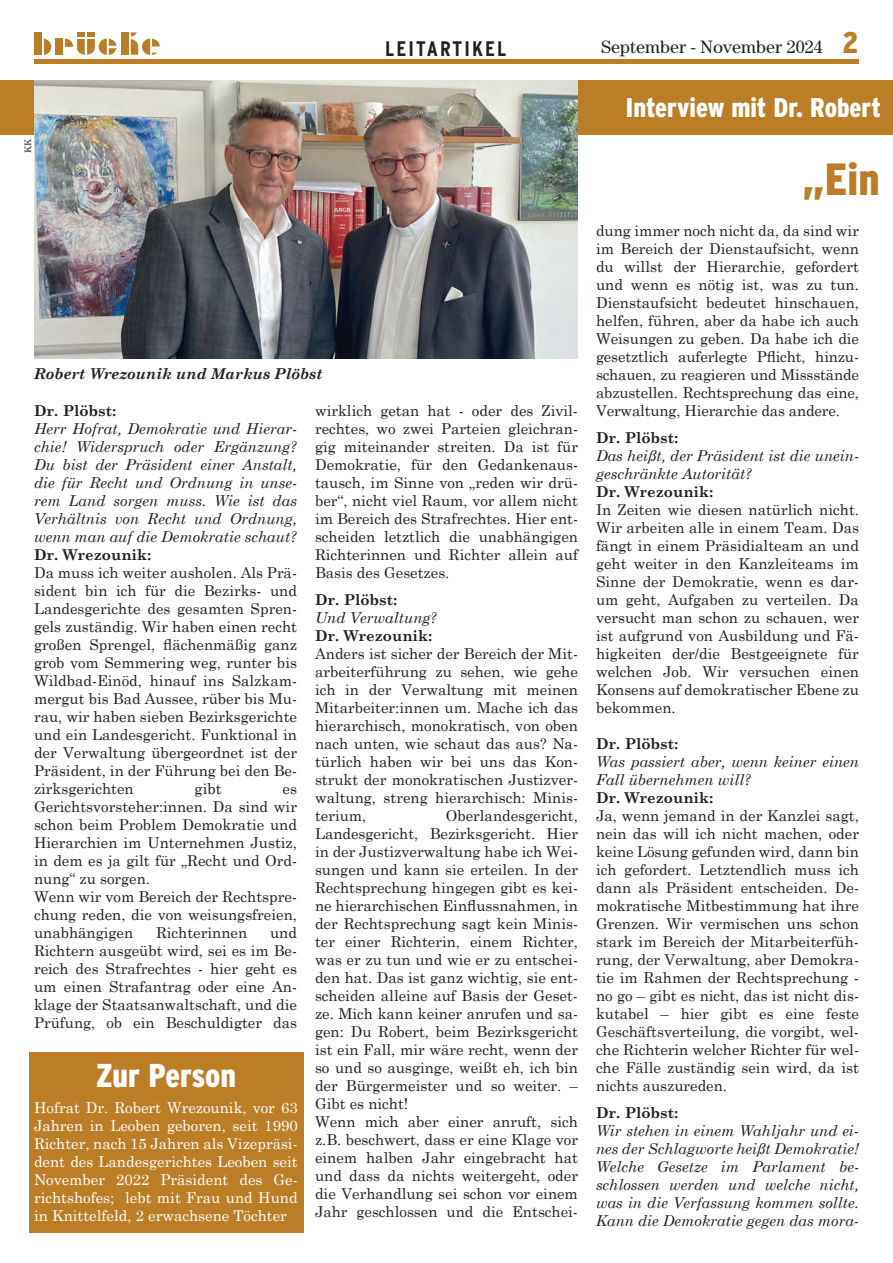
<style>
.page{position:relative;width:893px;height:1263px;background:#fff}
.page>*{position:absolute;margin:0;border:0;box-sizing:border-box;transform-origin:0 0}
.t1{font:900 condensed 45px "Interstate";color:#bb7e27}
.t2{font:900 condensed 33px "Interstate";letter-spacing:-.005em;color:#fff}
.t3{font:900 condensed 27px "Interstate";color:#fff}
.t4{font:700 condensed 21px "Interstate";color:#231f20}
.t5{font:18px "Century LT";color:#231f20}
.t6{font:700 condensed 18px "Interstate";color:#231f20}
.t7{font:15px/18px "Century Schoolbook";color:#231f20;text-align:justify}
.t8{font:italic 15px/18px "Century Schoolbook";color:#231f20;text-align:justify}
.t9{font:15px/18px "Century Schoolbook";color:#fff;text-align:justify}
.t10{font:700 15px "Century Schoolbook";color:#231f20}
.t11{font:italic 700 15px "Century Schoolbook";color:#231f20}
.t12{font:9px "Century Schoolbook";color:#231f20}
.s1{font-family:"Interstate";font-weight:900;font-stretch:condensed;font-size:30px;color:#bb7e27}
</style>
<div class="page">
<div style="left:34px;top:59px;width:825px;height:5px;background:#bb7e27"></div>
<div style="left:34px;top:32px;width:8px;height:23px;background:#bb7e27"></div>
<div style="left:121px;top:32px;width:7px;height:23px;background:#bb7e27"></div>
<div style="left:55px;top:38px;width:8px;height:17px;background:#bb7e27"></div>
<svg style="left:65px;top:32px;width:51px;height:23px"></svg>
<svg style="left:44px;top:38px;width:7px;height:17px"></svg>
<svg style="left:131px;top:32px;width:29px;height:23px"></svg>
<div style="left:29px;top:1053px;width:274px;height:180px;background:#bb7e27"></div>
<div style="left:0;top:81px;width:893px;height:54px;background:#bb7e27"></div>
<img style="left:35px;top:81px;width:543px;height:277px">
<p class="t6" style="left:431px;top:38px;width:33px">XXX</p>
<p class="t5" style="left:601px;top:37px;width:258px">September - November 2024 <span class="s1">2</span></p>
<h3 class="t4" style="left:386px;top:36px;width:119px">LEITARTIKEL</h3>
<p class="t12" style="left:22px;top:153px;width:16px;rotate:-90deg">KK</p>
<p class="t11" style="left:34px;top:364px;width:290px">Robert Wrezounik und Markus Plöbst</p>
<p class="t10" style="left:34px;top:401px;width:84px">Dr. Plöbst:</p>
<p class="t8" style="left:34px;top:419px;width:264px">Herr Hofrat, Demokratie und Hierar&shy;chie! Widerspruch oder Ergänzung?<br>Du bist der Präsident einer Anstalt, die für Recht und Ordnung in unse&shy;rem Land sorgen muss. Wie ist das Verhältnis von Recht und Ordnung, wenn man auf die Demokratie schaut?</p>
<p class="t10" style="left:34px;top:545px;width:119px">Dr. Wrezounik:</p>
<p class="t7" style="left:34px;top:563px;width:264px">Da muss ich weiter ausholen. Als Prä&shy;sident bin ich für die Bezirks- und Landesgerichte des gesamten Spren&shy;gels zuständig. Wir haben einen recht großen Sprengel, flächenmäßig ganz grob vom Semmering weg, runter bis Wildbad-Einöd, hinauf ins Salzkam&shy;mergut bis Bad Aussee, rüber bis Mu&shy;rau, wir haben sieben Bezirksgerichte und ein Landesgericht. Funktional in der Verwaltung übergeordnet ist der Präsident, in der Führung bei den Be&shy;zirksgerichten</p>
<p class="t7" style="left:195px;top:779px;width:28px">gibt</p>
<p class="t7" style="left:34px;top:779px;width:264px;text-align:left;text-indent:249px">es<br>Gerichtsvorsteher:innen. Da sind wir schon beim Problem Demokratie und<br>Hierarchien im Unternehmen Justiz, in dem es ja gilt für „Recht und Ord&shy;nung“ zu sorgen.<br>Wenn wir vom Bereich der Rechtspre&shy;chung reden, die von weisungsfreien, unabhängigen</p>
<p class="t7" style="left:34px;top:923px;width:264px;text-indent:236px">und Richtern ausgeübt wird, sei es im Be&shy;reich des Strafrechtes - hier geht es um einen Strafantrag oder eine An&shy;klage der Staatsanwaltschaft, und die Prüfung, ob ein Beschuldigter das</p>
<p class="t7" style="left:156px;top:923px;width:93px">Richterinnen</p>
<h2 class="t2" style="left:96px;top:1057px;width:142px">Zur Person</h2>
<p class="t9" style="left:34px;top:1098px;width:265px">Hofrat Dr. Robert Wrezounik, vor 63<br>Jahren in Leoben geboren, seit 1990<br>Richter, nach 15 Jahren als Vizepräsi&shy;dent des Landesgerichtes Leoben seit November 2022 Präsident des Ge&shy;richtshofes; lebt mit Frau und Hund in Knittelfeld, 2 erwachsene Töchter</p>
<p class="t7" style="left:315px;top:401px;width:264px">wirklich getan hat - oder des Zivil&shy;rechtes, wo zwei Parteien gleichran&shy;gig miteinander streiten. Da ist für Demokratie, für den Gedankenaus&shy;tausch, im Sinne von „reden wir drü&shy;ber“, nicht viel Raum, vor allem nicht im Bereich des Strafrechtes. Hier ent&shy;scheiden letztlich die unabhängigen Richterinnen und Richter allein auf Basis des Gesetzes.</p>
<p class="t10" style="left:315px;top:590px;width:84px">Dr. Plöbst:</p>
<p class="t8" style="left:315px;top:608px;width:124px">Und Verwaltung?</p>
<p class="t10" style="left:315px;top:626px;width:119px">Dr. Wrezounik:</p>
<p class="t7" style="left:315px;top:644px;width:264px">Anders ist sicher der Bereich der Mit&shy;arbeiterführung zu sehen, wie gehe ich in der Verwaltung mit meinen Mitarbeiter:innen um. Mache ich das hierarchisch, monokratisch, von oben nach unten, wie schaut das aus? Na&shy;türlich haben wir bei uns das Kon&shy;strukt der monokratischen Justizver&shy;waltung, streng hierarchisch: Minis&shy;terium,</p>
<p class="t7" style="left:315px;top:806px;width:264px;text-align:left;text-indent:131px">Oberlandesgericht, Landesgericht, Bezirksgericht. Hier in der Justizverwaltung habe ich Wei&shy;sungen und kann sie erteilen. In der Rechtsprechung hingegen gibt es kei&shy;ne hierarchischen Einflussnahmen, in der Rechtsprechung sagt kein Minis&shy;ter einer Richterin, einem Richter, was er zu tun und wie er zu entschei&shy;den hat. Das ist ganz wichtig, sie ent&shy;scheiden alleine auf Basis der Geset&shy;ze. Mich kann keiner anrufen und sa&shy;gen: Du Robert, beim Bezirksgericht ist ein Fall, mir wäre recht, wenn der so und so ausginge, weißt eh, ich bin der Bürgermeister und so weiter. – Gibt es nicht!<br>Wenn mich aber einer anruft, sich z.B. beschwert, dass er eine Klage vor einem halben Jahr eingebracht hat und dass da nichts weitergeht, oder die Verhandlung sei schon vor einem Jahr geschlossen und die Entschei-</p>
<h3 class="t3" style="left:626px;top:93px;width:257px">Interview mit Dr. Robert</h3>
<h1 class="t1" style="left:802px;top:154px;width:79px">„Ein</h1>
<p class="t7" style="left:596px;top:221px;width:264px">dung immer noch nicht da, da sind wir im Bereich der Dienstaufsicht, wenn du willst der Hierarchie, gefordert und wenn es nötig ist, was zu tun.<br>Dienstaufsicht bedeutet hinschauen, helfen, führen, aber da habe ich auch Weisungen zu geben. Da habe ich die gesetztlich auferlegte Pflicht, hinzu&shy;schauen, zu reagieren und Missstände abzustellen. Rechtsprechung das eine, Verwaltung, Hierarchie das andere.</p>
<p class="t10" style="left:596px;top:428px;width:84px">Dr. Plöbst:</p>
<p class="t8" style="left:596px;top:446px;width:264px">Das heißt, der Präsident ist die unein&shy;geschränkte Autorität?</p>
<p class="t10" style="left:596px;top:482px;width:119px">Dr. Wrezounik:</p>
<p class="t7" style="left:596px;top:500px;width:264px">In Zeiten wie diesen natürlich nicht.<br>Wir arbeiten alle in einem Team. Das fängt in einem Präsidialteam an und geht weiter in den Kanzleiteams im Sinne der Demokratie, wenn es dar&shy;um geht, Aufgaben zu verteilen. Da versucht man schon zu schauen, wer ist aufgrund von Ausbildung und Fä&shy;higkeiten der/die Bestgeeignete für welchen Job. Wir versuchen einen Konsens auf demokratischer Ebene zu bekommen.</p>
<p class="t10" style="left:596px;top:734px;width:84px">Dr. Plöbst:</p>
<p class="t8" style="left:596px;top:752px;width:264px">Was passiert aber, wenn keiner einen<br>Fall übernehmen will?</p>
<p class="t10" style="left:596px;top:788px;width:119px">Dr. Wrezounik:</p>
<p class="t7" style="left:596px;top:806px;width:264px">Ja, wenn jemand in der Kanzlei sagt, nein das will ich nicht machen, oder keine Lösung gefunden wird, dann bin ich gefordert. Letztendlich muss ich dann als Präsident entscheiden. De&shy;mokratische Mitbestimmung hat ihre Grenzen. Wir vermischen uns schon stark im Bereich der Mitarbeiterfüh&shy;rung, der Verwaltung, aber Demokra&shy;tie im Rahmen der Rechtsprechung - no go – gibt es nicht, das ist nicht dis&shy;kutabel – hier gibt es eine feste Geschäftsverteilung, die vorgibt, wel&shy;che Richterin welcher Richter für wel&shy;che Fälle zuständig sein wird, da ist nichts auszureden.</p>
<p class="t10" style="left:596px;top:1103px;width:84px">Dr. Plöbst:</p>
<p class="t8" style="left:596px;top:1121px;width:264px">Wir stehen in einem Wahljahr und ei&shy;nes der Schlagworte heißt Demokratie!<br>Welche Gesetze im Parlament be&shy;schlossen werden und welche nicht, was in die Verfassung kommen sollte.<br>Kann die Demokratie gegen das mora-</p>
</div>
